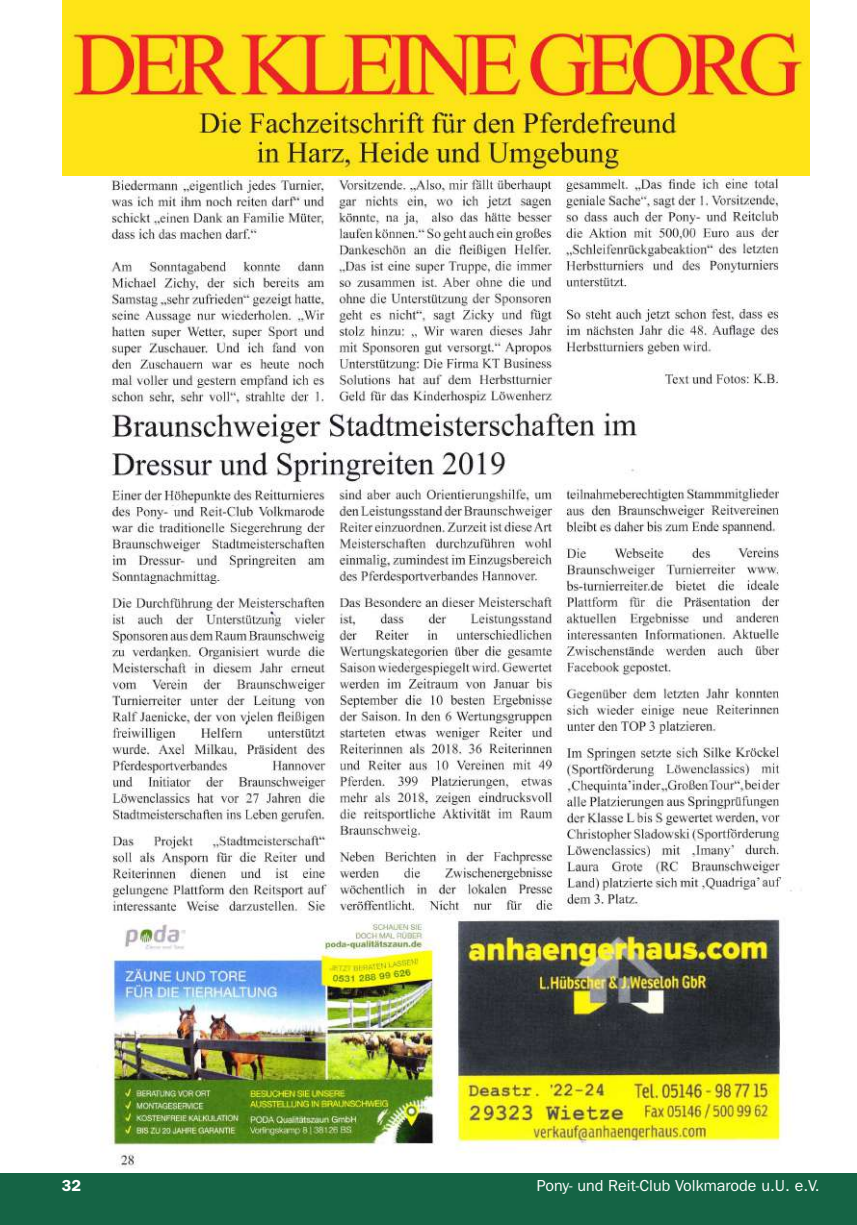
<style>
.page{position:relative;width:857px;height:1225px;background:#fff}
.page>*{position:absolute;margin:0;border:0;box-sizing:border-box;transform-origin:0 0}
.t1{font:16px "ITC Franklin Gothic Std";color:#fff}
.t2{font:600 16px "ITC Franklin Gothic Std";color:#fff}
.t3{font:15px "Arial";color:#fff}
.t4{font:14px "Arial";color:#fff}
.s1{font-size:15px}
</style>
<div class="page">
<div style="left:0;top:1174px;width:856px;height:51px;background:#156445"></div>
<img style="left:103px;top:176px;width:699px;height:992px">
<img style="left:62px;top:0;width:747px;height:176px">
<p class="t2" style="left:62px;top:1180px;width:21px">32</p>
<p class="t1" style="left:536px;top:1180px;width:284px">Pony- und Reit-Club Volkmarode u.U. e.V.</p>
<p class="t3" style="left:58px;top:1177px;width:18px">32</p>
<p class="t4" style="left:558px;top:1178px;width:264px">Pony- und Reit-Club Volkmarode u.U. e.V<span class="s1">.</span></p>
</div>
